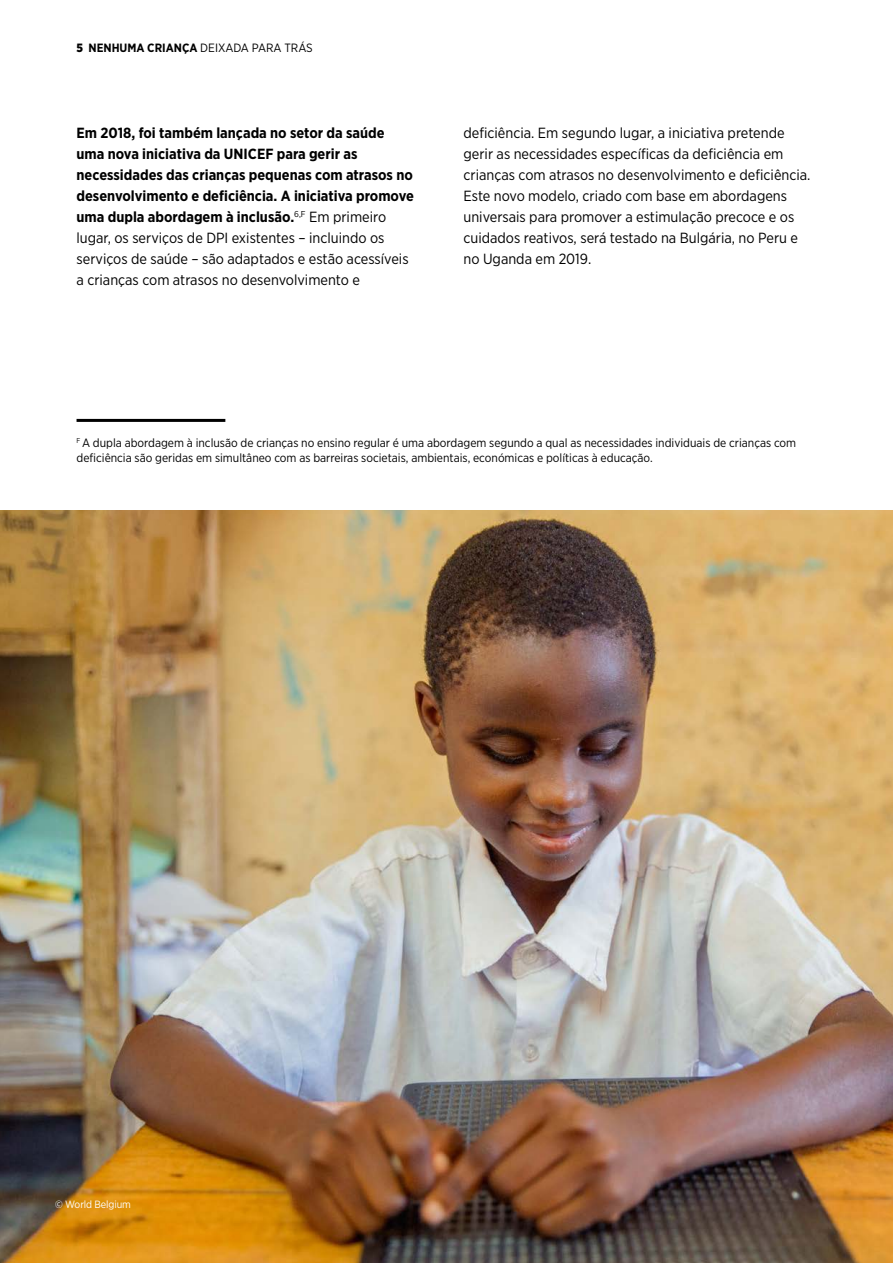
<style>
.page{position:relative;width:893px;height:1263px;background:#fff}
.page>*{position:absolute;margin:0;border:0;box-sizing:border-box;transform-origin:0 0}
.t1{font:700 14.7px/21px "Gotham Narrow";color:#000}
.t2{font:14.7px/21px "Gotham Narrow";color:#000}
.t3{font:12px/15px "Gotham Narrow";color:#000}
.t4{font:10.5px "Gotham Narrow";letter-spacing:-.01em;color:#fff}
.s1{font-weight:900}
.s2{font-weight:700}
.s3{font-weight:400}
</style>
<div class="page">
<hr style="left:77px;top:419px;width:148px;height:3px;background:#000">
<img style="left:0;top:510px;width:893px;height:753px">
<p class="t3" style="left:77px;top:40px;width:238px"><span class="s1">5</span> <span class="s2">NENHUMA CRIANÇA</span> DEIXADA PARA TRÁS</p>
<p class="t1" style="left:77px;top:122px;width:339px">Em 2018, foi também lançada no setor da saúde uma nova iniciativa da UNICEF para gerir as necessidades das crianças pequenas com atrasos no desenvolvimento e deficiência. A iniciativa promove uma dupla abordagem à inclusão.<sup>6,F</sup> <span class="s3">Em primeiro lugar, os serviços de DPI existentes – incluindo os serviços de saúde – são adaptados e estão acessíveis a crianças com atrasos no desenvolvimento e</span></p>
<p class="t2" style="left:463px;top:122px;width:349px">deficiência. Em segundo lugar, a iniciativa pretende gerir as necessidades específicas da deficiência em crianças com atrasos no desenvolvimento e deficiência.<br>Este novo modelo, criado com base em abordagens universais para promover a estimulação precoce e os cuidados reativos, será testado na Bulgária, no Peru e no Uganda em 2019.</p>
<p class="t3" style="left:77px;top:435px;width:721px"><sup>F</sup> A dupla abordagem à inclusão de crianças no ensino regular é uma abordagem segundo a qual as necessidades individuais de crianças com deficiência são geridas em simultâneo com as barreiras societais, ambientais, económicas e políticas à educação.</p>
<p class="t4" style="left:55px;top:1197px;width:77px">© World Belgium</p>
</div>
